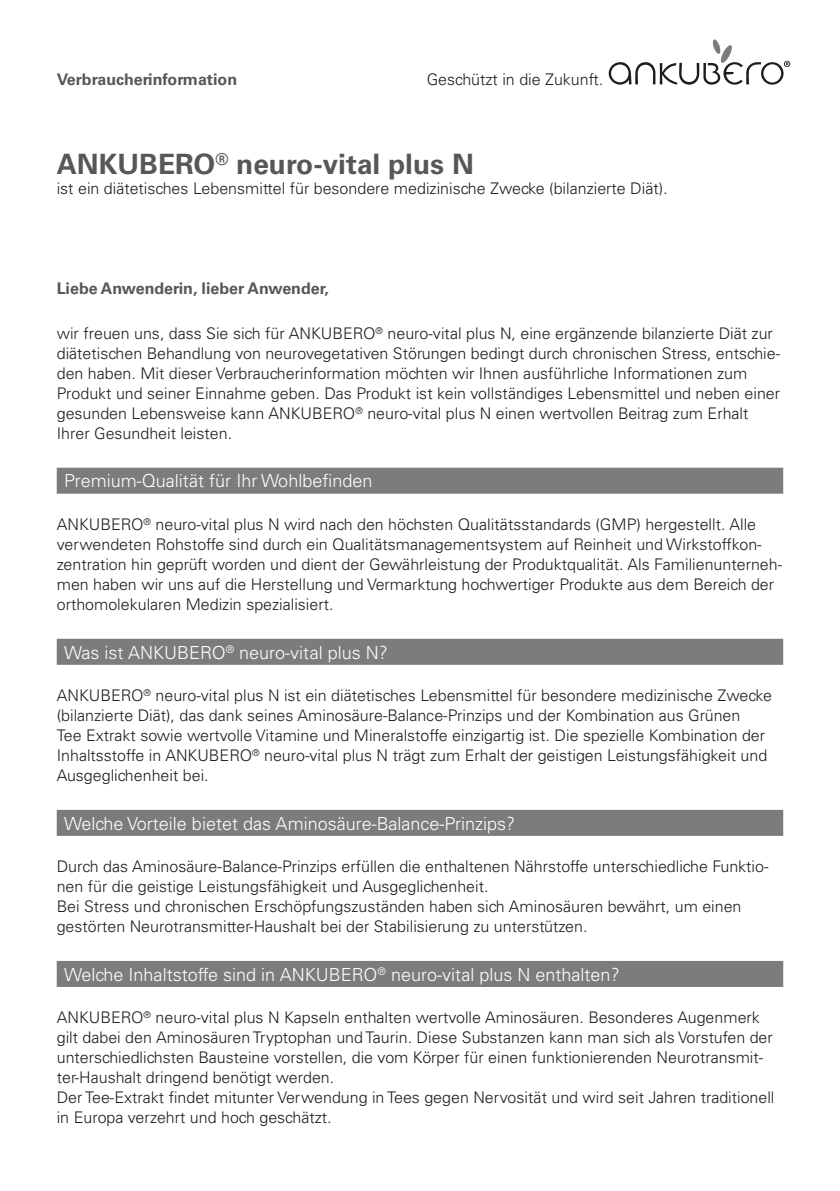
<style>
.page{position:relative;width:840px;height:1191px;background:#fff}
.page>*{position:absolute;margin:0;border:0;box-sizing:border-box;transform-origin:0 0}
.t1{font:700 28px "Univers LT Std";color:#575756}
.t2{font:300 18px "Univers LT Std";color:#fff}
.t3{font:300 16px/20px "Univers LT Std";color:#1d1d1b}
.t4{font:700 16px "Univers LT Std";color:#575756}
</style>
<div class="page">
<div style="left:57px;top:468px;width:725px;height:26px;background:#7c7c7c"></div>
<div style="left:57px;top:639px;width:725px;height:26px;background:#7c7c7c"></div>
<div style="left:57px;top:810px;width:725px;height:26px;background:#7c7c7c"></div>
<div style="left:57px;top:961px;width:725px;height:26px;background:#7c7c7c"></div>
<svg style="left:608px;top:39px;width:181px;height:46px"></svg>
<p class="t4" style="left:57px;top:70px;width:182px">Verbraucherinformation</p>
<p class="t3" style="left:426px;top:69px;width:178px">Geschützt in die Zukunft.</p>
<h1 class="t1" style="left:57px;top:148px;width:418px">ANKUBERO<sup>®</sup> neuro-vital plus N</h1>
<p class="t3" style="left:57px;top:178px;width:612px">ist ein diätetisches Lebensmittel für besondere medizinische Zwecke (bilanzierte Diät).</p>
<p class="t4" style="left:57px;top:279px;width:273px">Liebe Anwenderin, lieber Anwender,</p>
<p class="t3" style="left:57px;top:323px;width:724px">wir freuen uns, dass Sie sich für ANKUBERO<sup>®</sup> neuro-vital plus N, eine ergänzende bilanzierte Diät zur diätetischen Behandlung von neurovegetativen Störungen bedingt durch chronischen Stress, entschie&shy;den haben. Mit dieser Verbraucherinformation möchten wir Ihnen ausführliche Informationen zum Produkt und seiner Einnahme geben. Das Produkt ist kein vollständiges Lebensmittel und neben einer gesunden Lebensweise kann ANKUBERO<sup>®</sup> neuro-vital plus N einen wertvollen Beitrag zum Erhalt Ihrer Gesundheit leisten.</p>
<p class="t2" style="left:64px;top:470px;width:310px">Premium-Qualität für Ihr Wohlbefinden</p>
<p class="t3" style="left:57px;top:514px;width:726px">ANKUBERO<sup>®</sup> neuro-vital plus N wird nach den höchsten Qualitätsstandards (GMP) hergestellt. Alle verwendeten Rohstoffe sind durch ein Qualitätsmanagementsystem auf Reinheit und Wirkstoffkon&shy;zentration hin geprüft worden und dient der Gewährleistung der Produktqualität. Als Familienunterneh&shy;men haben wir uns auf die Herstellung und Vermarktung hochwertiger Produkte aus dem Bereich der orthomolekularen Medizin spezialisiert.</p>
<p class="t2" style="left:64px;top:641px;width:325px">Was ist ANKUBERO<sup>®</sup> neuro-vital plus N?</p>
<p class="t3" style="left:57px;top:685px;width:716px">ANKUBERO<sup>®</sup> neuro-vital plus N ist ein diätetisches Lebensmittel für besondere medizinische Zwecke (bilanzierte Diät), das dank seines Aminosäure-Balance-Prinzips und der Kombination aus Grünen<br>Tee Extrakt sowie wertvolle Vitamine und Mineralstoffe einzigartig ist. Die spezielle Kombination der Inhaltsstoffe in ANKUBERO<sup>®</sup> neuro-vital plus N trägt zum Erhalt der geistigen Leistungsfähigkeit und Ausgeglichenheit bei.</p>
<p class="t2" style="left:64px;top:812px;width:452px">Welche Vorteile bietet das Aminosäure-Balance-Prinzips?</p>
<p class="t3" style="left:57px;top:856px;width:712px">Durch das Aminosäure-Balance-Prinzips erfüllen die enthaltenen Nährstoffe unterschiedliche Funktio&shy;nen für die geistige Leistungsfähigkeit und Ausgeglichenheit.<br>Bei Stress und chronischen Erschöpfungszuständen haben sich Aminosäuren bewährt, um einen gestörten Neurotransmitter-Haushalt bei der Stabilisierung zu unterstützen.</p>
<p class="t2" style="left:64px;top:963px;width:556px">Welche Inhaltstoffe sind in ANKUBERO<sup>®</sup> neuro-vital plus N enthalten?</p>
<p class="t3" style="left:57px;top:1007px;width:718px">ANKUBERO<sup>®</sup> neuro-vital plus N Kapseln enthalten wertvolle Aminosäuren. Besonderes Augenmerk gilt dabei den Aminosäuren Tryptophan und Taurin. Diese Substanzen kann man sich als Vorstufen der unterschiedlichsten Bausteine vorstellen, die vom Körper für einen funktionierenden Neurotransmit&shy;ter-Haushalt dringend benötigt werden.<br>Der Tee-Extrakt findet mitunter Verwendung in Tees gegen Nervosität und wird seit Jahren traditionell in Europa verzehrt und hoch geschätzt.</p>
</div>
